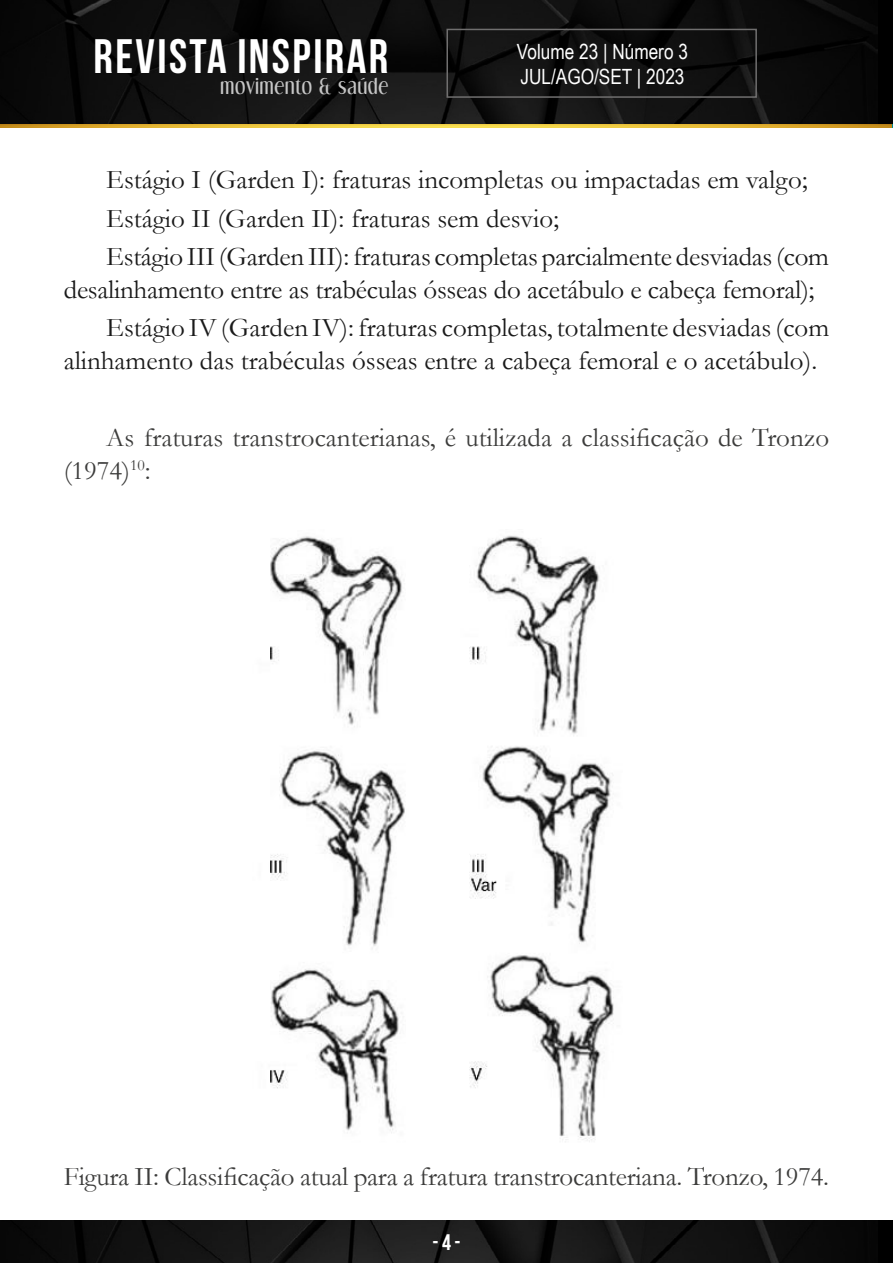
<style>
.page{position:relative;width:893px;height:1263px;background:#fff}
.page>*{position:absolute;margin:0;border:0;box-sizing:border-box;transform-origin:0 0}
.t1{font:700 48.3px "Bebas Neue";letter-spacing:.05em;color:#fff}
.t2{font:27px/38.7px "Garamond";color:#1a1a1a}
.t3{font:27px/32.4px "Garamond";letter-spacing:-.01em;color:#3c3c3b}
.t4{font:700 22.5px "Bebas Neue";color:#fff}
.t5{font:21px/25.2px "Arial Narrow";color:#fff}
.t6{font:18.9px "Dream Orphans";letter-spacing:.05em;color:#c6c6c6}
</style>
<div class="page">
<img style="left:0;top:124px;width:891px;height:4px">
<img style="left:0;top:0;width:878px;height:124px">
<div style="left:446px;top:29px;width:311px;height:69px;border:2px solid #706f6f"></div>
<img style="left:0;top:1220px;width:878px;height:43px">
<img style="left:270px;top:535px;width:344px;height:607px">
<h1 class="t1" style="left:94px;top:29px;width:296px">REVISTA INSPIRAR</h1>
<p class="t6" style="left:220px;top:75px;width:169px">movimento &amp; saúde</p>
<p class="t5" style="left:517px;top:38px;width:173px">Volume 23 | Número 3<br>JUL/AGO/SET | 2023</p>
<p class="t2" style="left:106px;top:159px;width:724px">Estágio I (Garden I): fraturas incompletas ou impactadas em valgo;<br>Estágio II (Garden II): fraturas sem desvio;<br>Estágio III (Garden III): fraturas completas parcialmente desviadas (com</p>
<p class="t2" style="left:106px;top:269px;width:724px;text-indent:-43px">desalinhamento entre as trabéculas ósseas do acetábulo e cabeça femoral);<br>Estágio IV (Garden IV): fraturas completas, totalmente desviadas (com</p>
<p class="t2" style="left:64px;top:340px;width:755px">alinhamento das trabéculas ósseas entre a cabeça femoral e o acetábulo).</p>
<p class="t3" style="left:64px;top:421px;width:767px;text-indent:43px">As fraturas transtrocanterianas, é utilizada a classificação de Tronzo (1974)<sup>10</sup>:</p>
<p class="t3" style="left:64px;top:1159px;width:767px">Figura II: Classificação atual para a fratura transtrocanteriana. Tronzo, 1974.</p>
<p class="t4" style="left:432px;top:1230px;width:30px">- 4 -</p>
</div>
